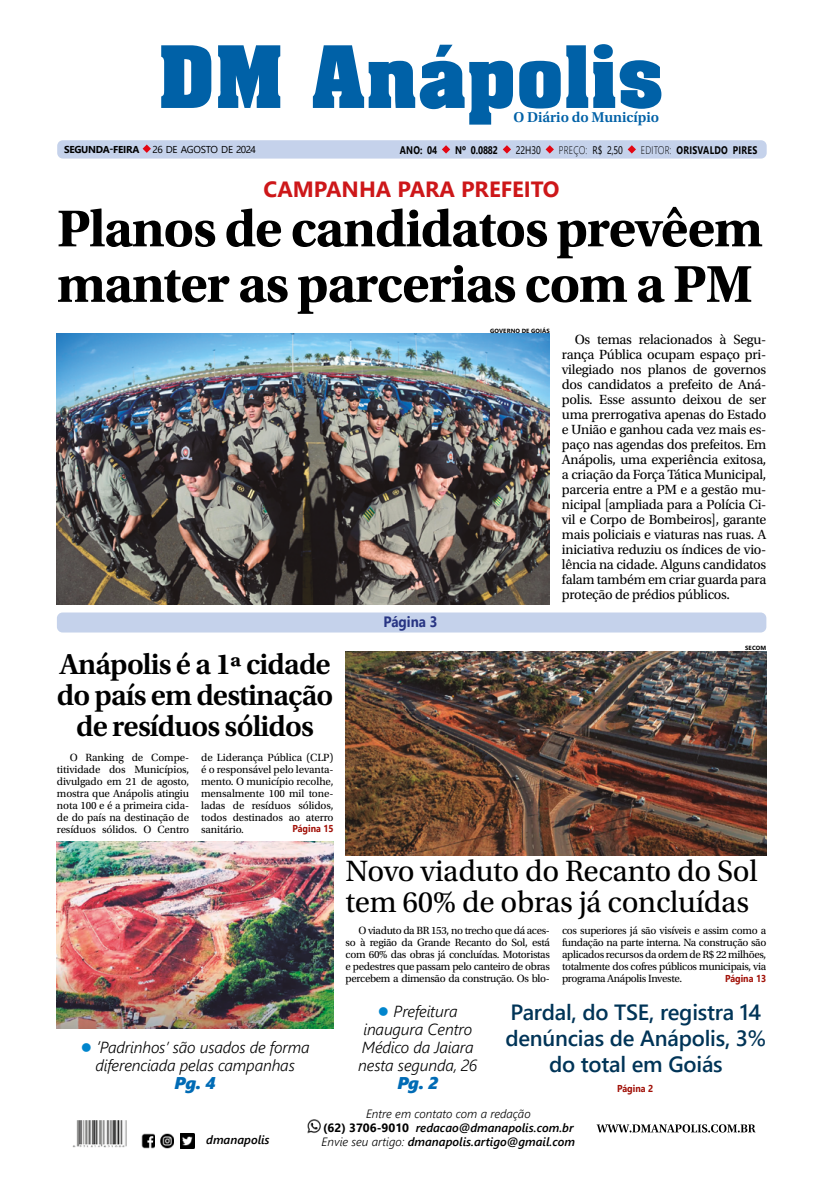
<style>
.page{position:relative;width:823px;height:1191px;background:#fff}
.page>*{position:absolute;margin:0;border:0;box-sizing:border-box;transform-origin:0 0}
.t1{font:700 73px "Aardvark";letter-spacing:.03em;color:#0061a7}
.t2{font:700 54.5px/55.5px "Utopia Std";letter-spacing:-.025em;color:#000}
.t3{font:31px/31px "Utopia Std";letter-spacing:-.01em;color:#000}
.t4{font:600 30.3px/31px "Utopia Std";letter-spacing:-.03em;color:#000;text-align:center}
.t5{font:600 22px/26px "Segoe UI";letter-spacing:-.01em;color:#003457;text-align:center}
.t6{font:700 22px "Segoe UI";color:#cd1719}
.t7{font:italic 17px "Segoe UI Black";color:#006bb5}
.t8{font:italic 300 16px/18px "Segoe UI";letter-spacing:-.01em;color:#000;text-align:center}
.t9{font:600 15px "Utopia Std";letter-spacing:-.005em;color:#0061a7}
.t10{font:700 15px "Segoe UI";color:#283583;scale:.9 1}
.t11{font:14px/15px "Utopia Std";letter-spacing:-.02em;color:#000;text-align:justify}
.t12{font:italic 300 12px/14px "Segoe UI";color:#000;text-align:center}
.t13{font:italic 600 12px "Segoe UI";color:#000}
.t14{font:11px/12px "Utopia Std";letter-spacing:-.025em;color:#000;text-align:justify}
.t15{font:700 11px "Segoe UI";letter-spacing:.025em;color:#000;scale:.8 1}
.t16{font:300 11px "Segoe UI";letter-spacing:.025em;color:#000;scale:.8 1}
.t17{font:11px "Segoe UI";color:#000;scale:.8 1}
.t18{font:700 10px "Segoe UI";color:#a11007;scale:.9 1}
.t19{font:10px "Segoe UI";letter-spacing:-.045em;color:#000}
.t20{font:700 10px "Segoe UI";letter-spacing:-.025em;color:#000}
.t21{font:700 6px "Segoe UI";letter-spacing:.025em;color:#000}
.s1{font-weight:400}
.s2{font-weight:300}
.s3{color:#0085cd}
.s4{font-size:17px}
.s5{font-weight:700;font-style:normal}
.s6{font-weight:600}
</style>
<div class="page">
<svg style="left:596px;top:1124px;width:159px;height:8px"></svg>
<img style="left:72px;top:1120px;width:55px;height:27px">
<img style="left:307px;top:1119px;width:14px;height:15px">
<img style="left:141px;top:1133px;width:14px;height:15px">
<img style="left:160px;top:1133px;width:14px;height:15px">
<img style="left:180px;top:1133px;width:14px;height:15px">
<div style="left:57px;top:140px;width:709px;height:19px;background:#c5d2eb;border-radius:6px"></div>
<svg style="left:142px;top:144px;width:9px;height:9px"></svg>
<svg style="left:442px;top:145px;width:8px;height:9px"></svg>
<svg style="left:502px;top:145px;width:8px;height:9px"></svg>
<svg style="left:545px;top:145px;width:8px;height:9px"></svg>
<svg style="left:627px;top:145px;width:8px;height:9px"></svg>
<div style="left:57px;top:612px;width:708px;height:20px;background:#c5d2eb;border-radius:6px"></div>
<img style="left:57px;top:841px;width:276px;height:187px">
<img style="left:57px;top:334px;width:492px;height:270px">
<img style="left:345px;top:651px;width:420px;height:204px">
<h1 class="t1" style="left:159px;top:15px;width:504px">DM Anápolis</h1>
<h3 class="t9" style="left:513px;top:108px;width:147px">O Diário do Município</h3>
<p class="t20" style="left:64px;top:140px;width:77px">SEGUNDA-FEIRA</p>
<p class="t19" style="left:152px;top:140px;width:105px">26 DE AGOSTO DE 2024</p>
<p class="t15" style="left:399px;top:139px;width:48px">ANO: 04</p>
<p class="t15" style="left:455px;top:139px;width:55px">Nº 0.0882</p>
<p class="t17" style="left:515px;top:139px;width:33px">22H30</p>
<p class="t16" style="left:558px;top:139px;width:82px">PREÇO: <span class="s1">R$ 2,50</span></p>
<p class="t15" style="left:640px;top:139px;width:147px"><span class="s2">EDITOR:</span> ORISVALDO PIRES</p>
<h3 class="t6" style="left:263px;top:168px;width:297px">CAMPANHA PARA PREFEITO</h3>
<h2 class="t2" style="left:57px;top:201px;width:707px">Planos de candidatos prevêem manter as parcerias com a PM</h2>
<p class="t11" style="left:561px;top:332px;width:206px;text-indent:13px">Os temas relacionados à Segu&shy;rança Pública ocupam espaço pri&shy;vilegiado nos planos de governos dos candidatos a prefeito de Aná&shy;polis. Esse assunto deixou de ser uma prerrogativa apenas do Estado e União e ganhou cada vez mais es&shy;paço nas agendas dos prefeitos. Em Anápolis, uma experiência exitosa, a criação da Força Tática Municipal, parceria entre a PM e a gestão mu&shy;nicipal [ampliada para a Polícia Ci&shy;vil e Corpo de Bombeiros], garante mais policiais e viaturas nas ruas. A iniciativa reduziu os índices de vio&shy;lência na cidade. Alguns candidatos falam também em criar guarda para proteção de prédios públicos.</p>
<p class="t21" style="left:489px;top:325px;width:61px">GOVERNO DE GOIÁS</p>
<h3 class="t4" style="left:57px;top:648px;width:278px">Anápolis é a 1ª cidade do país em destinação de resíduos sólidos</h3>
<p class="t14" style="left:57px;top:751px;width:134px;text-indent:13px">O Ranking de Compe&shy;titividade dos Municípios, divulgado em 21 de agosto, mostra que Anápolis atingiu nota 100 e é a primeira cida&shy;de do país na destinação de resíduos sólidos. O Centro</p>
<p class="t14" style="left:201px;top:751px;width:134px">de Liderança Pública (CLP) é o responsável pelo levanta&shy;mento. O município recolhe, mensalmente 100 mil tone&shy;ladas de resíduos sólidos, todos destinados ao aterro sanitário.</p>
<p class="t18" style="left:292px;top:819px;width:47px">Página 15</p>
<h3 class="t8" style="left:81px;top:1035px;width:230px"><span class="s3">●</span> <span class="s4">‘</span>Padrinhos’ são usados de forma diferenciada pelas campanhas</h3>
<h3 class="t7" style="left:174px;top:1069px;width:43px">Pg. 4</h3>
<h3 class="t10" style="left:383px;top:608px;width:62px">Página 3</h3>
<p class="t21" style="left:744px;top:642px;width:23px">SECOM</p>
<h3 class="t3" style="left:345px;top:855px;width:413px">Novo viaduto do Recanto do Sol tem 60% de obras já concluídas</h3>
<p class="t14" style="left:345px;top:924px;width:206px;text-indent:13px">O viaduto da BR 153, no trecho que dá aces&shy;so à região da Grande Recanto do Sol, está com 60% das obras já concluídas. Motoristas e pedestres que passam pelo canteiro de obras percebem a dimensão da construção. Os blo-</p>
<p class="t14" style="left:561px;top:924px;width:206px">cos superiores já são visíveis e assim como a fundação na parte interna. Na construção são aplicados recursos da ordem de R$ 22 milhões, totalmente dos cofres públicos municipais, via programa Anápolis Investe.</p>
<p class="t18" style="left:724px;top:968px;width:47px">Página 13</p>
<h3 class="t8" style="left:358px;top:999px;width:120px"><span class="s3">●</span> Prefeitura inaugura Centro<br>Médico da Jaiara nesta segunda, 26</h3>
<h3 class="t7" style="left:397px;top:1069px;width:42px">Pg. 2</h3>
<h3 class="t5" style="left:505px;top:997px;width:262px">Pardal, do TSE, registra 14 denúncias de Anápolis, 3% do total em Goiás</h3>
<p class="t18" style="left:616px;top:1079px;width:42px">Página 2</p>
<p class="t12" style="left:323px;top:1104px;width:252px">Entre em contato com a redação<br><span class="s5">(62) 3706-9010</span> <span class="s6">redacao@dmanapolis.com.br</span></p>
<p class="t13" style="left:206px;top:1128px;width:65px">dmanapolis</p>
<p class="t13" style="left:321px;top:1130px;width:255px"><span class="s2">Envie seu artigo:</span> dmanapolis.artigo@gmail.com</p>
</div>
